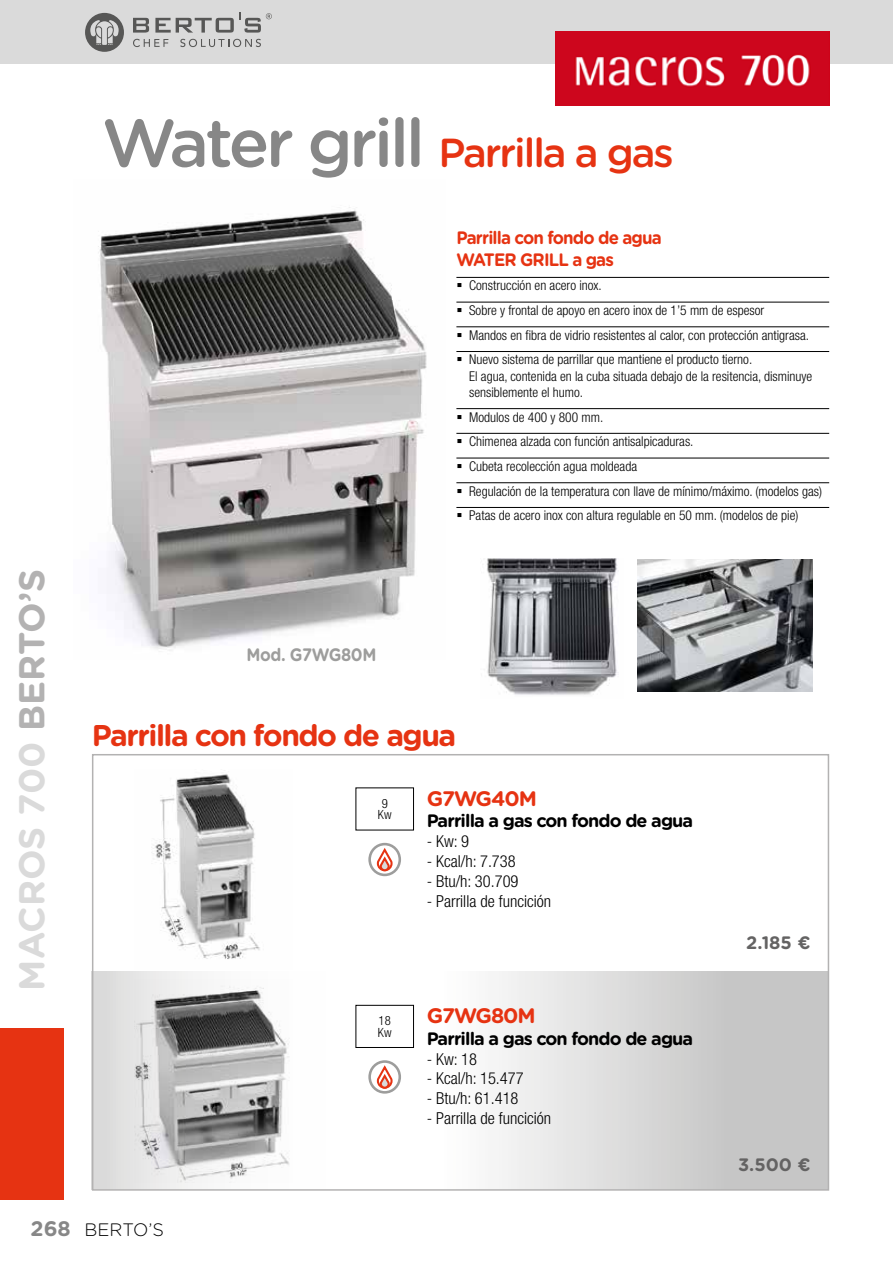
<style>
.page{position:relative;width:893px;height:1263px;background:#fff}
.page>*{position:absolute;margin:0;border:0;box-sizing:border-box;transform-origin:0 0}
.t1{font:500 40.5px "Gotham Rounded";letter-spacing:-.05em;color:#e63312}
.t2{font:700 36px "Gotham Rounded";color:#dadada}
.t3{font:700 30px "Gotham Rounded";letter-spacing:-.05em;color:#e63312}
.t4{font:700 21px "Gotham Rounded";letter-spacing:-.05em;color:#e63312}
.t5{font:700 18px "Gotham Rounded";letter-spacing:-.05em;color:#000}
.t6{font:700 18px/21.6px "Gotham Rounded";letter-spacing:-.05em;color:#e63312;scale:.94 1}
.t7{font:700 18px "Gotham Rounded";color:#646363}
.t8{font:700 18px "Gotham Rounded";letter-spacing:-.025em;color:#9d9d9c;scale:.9 1}
.t9{font:300 18px "Gotham Rounded";letter-spacing:-.005em;color:#000}
.t10{font:300 condensed 16.5px "Helvetica Neue";color:#000}
.t11{font:300 condensed 13.5px/16.2px "Helvetica Neue";color:#000}
.t12{font:300 condensed 12.75px/11.4px "Helvetica Neue";color:#000}
.s1{font-size:67.5px;color:#878787}
.s2{color:#b3b2b2}
.s3{font-weight:700;font-size:21px;color:#878787}
</style>
<div class="page">
<div style="left:0;top:0;width:893px;height:64px;background:#dadada"></div>
<div style="left:0;top:1028px;width:64px;height:171px;background:#e63312"></div>
<svg style="left:85px;top:13px;width:39px;height:39px"></svg>
<svg style="left:133px;top:18px;width:16px;height:15px"></svg>
<svg style="left:155px;top:13px;width:117px;height:20px"></svg>
<svg style="left:133px;top:39px;width:35px;height:8px"></svg>
<svg style="left:180px;top:39px;width:81px;height:8px"></svg>
<svg style="left:95px;top:972px;width:731px;height:216px"></svg>
<div style="left:92px;top:754px;width:737px;height:437px;border:2px solid #b3b2b2"></div>
<img style="left:98px;top:207px;width:329px;height:444px">
<hr style="left:456px;top:277px;width:373px;height:1px;background:#000">
<hr style="left:456px;top:302px;width:373px;height:1px;background:#000">
<hr style="left:456px;top:327px;width:373px;height:1px;background:#000">
<hr style="left:456px;top:351px;width:373px;height:1px;background:#000">
<hr style="left:456px;top:408px;width:373px;height:1px;background:#000">
<hr style="left:456px;top:433px;width:373px;height:1px;background:#000">
<hr style="left:456px;top:458px;width:373px;height:1px;background:#000">
<hr style="left:456px;top:482px;width:373px;height:1px;background:#000">
<hr style="left:456px;top:507px;width:373px;height:1px;background:#000">
<img style="left:556px;top:32px;width:273px;height:73px">
<svg style="left:365px;top:840px;width:39px;height:39px"></svg>
<svg style="left:370px;top:844px;width:30px;height:31px"></svg>
<div style="left:368px;top:843px;width:33px;height:33px;border:3px solid #9d9d9c;border-radius:50%"></div>
<svg style="left:376px;top:846px;width:18px;height:26px"></svg>
<div style="left:365px;top:1057px;width:39px;height:39px;background:#fff;border-radius:50%"></div>
<svg style="left:370px;top:1061px;width:30px;height:31px"></svg>
<div style="left:368px;top:1060px;width:33px;height:34px;border:3px solid #9d9d9c;border-radius:50%"></div>
<svg style="left:376px;top:1063px;width:18px;height:27px"></svg>
<div style="left:356px;top:1005px;width:58px;height:43px;border:1px solid #000"></div>
<img style="left:134px;top:979px;width:158px;height:203px">
<img style="left:151px;top:774px;width:109px;height:185px">
<img style="left:487px;top:558px;width:131px;height:137px">
<img style="left:638px;top:559px;width:174px;height:133px">
<h1 class="t1" style="left:102px;top:123px;width:573px"><span class="s1">Water grill</span> Parrilla a gas</h1>
<h2 class="t2" style="left:5px;top:991px;width:424px;rotate:-90deg">MACROS 700 <span class="s2">BERTO’S</span></h2>
<h3 class="t8" style="left:247px;top:642px;width:146px">Mod. G7WG80M</h3>
<h3 class="t6" style="left:456px;top:226px;width:220px">Parrilla con fondo de agua<br>WATER GRILL a gas</h3>
<p class="t11" style="left:456px;top:277px;width:147px">▪ Construcción en acero inox.</p>
<p class="t11" style="left:456px;top:302px;width:309px">▪ Sobre y frontal de apoyo en acero inox de 1’5 mm de espesor</p>
<p class="t11" style="left:456px;top:327px;width:354px">▪ Mandos en fibra de vidrio resistentes al calor, con protección antigrasa.</p>
<p class="t11" style="left:469px;top:351px;width:345px;text-indent:-13px">▪ Nuevo sistema de parrillar que mantiene el producto tierno.<br>El agua, contenida en la cuba situada debajo de la resitencia, disminuye sensiblemente el humo.</p>
<p class="t11" style="left:456px;top:409px;width:148px">▪ Modulos de 400 y 800 mm.</p>
<p class="t11" style="left:456px;top:433px;width:239px">▪ Chimenea alzada con función antisalpicaduras.</p>
<p class="t11" style="left:456px;top:458px;width:182px">▪ Cubeta recolección agua moldeada</p>
<p class="t11" style="left:456px;top:483px;width:367px">▪ Regulación de la temperatura con llave de mínimo/máximo. (modelos gas)</p>
<p class="t11" style="left:456px;top:507px;width:344px">▪ Patas de acero inox con altura regulable en 50 mm. (modelos de pie)</p>
<h3 class="t3" style="left:92px;top:714px;width:366px">Parrilla con fondo de agua</h3>
<p class="t12" style="left:378px;top:797px;width:15px">9<br>Kw</p>
<h3 class="t4" style="left:427px;top:783px;width:112px">G7WG40M</h3>
<h3 class="t5" style="left:427px;top:808px;width:268px">Parrilla a gas con fondo de agua</h3>
<p class="t10" style="left:427px;top:832px;width:44px">- Kw: 9</p>
<p class="t10" style="left:427px;top:852px;width:91px">- Kcal/h: 7.738</p>
<p class="t10" style="left:427px;top:871px;width:93px">- Btu/h: 30.709</p>
<p class="t10" style="left:427px;top:891px;width:126px">- Parrilla de funcición</p>
<p class="t12" style="left:378px;top:1015px;width:15px">18<br>Kw</p>
<h3 class="t4" style="left:427px;top:1000px;width:111px">G7WG80M</h3>
<h3 class="t5" style="left:427px;top:1025px;width:268px">Parrilla a gas con fondo de agua</h3>
<p class="t10" style="left:427px;top:1049px;width:52px">- Kw: 18</p>
<p class="t10" style="left:427px;top:1069px;width:98px">- Kcal/h: 15.477</p>
<p class="t10" style="left:427px;top:1089px;width:93px">- Btu/h: 61.418</p>
<p class="t10" style="left:427px;top:1109px;width:126px">- Parrilla de funcición</p>
<h3 class="t7" style="left:746px;top:929px;width:66px">2.185 €</h3>
<h3 class="t7" style="left:738px;top:1151px;width:74px">3.500 €</h3>
<h3 class="t9" style="left:31px;top:1217px;width:135px"><span class="s3">268</span> BERTO’S</h3>
</div>
